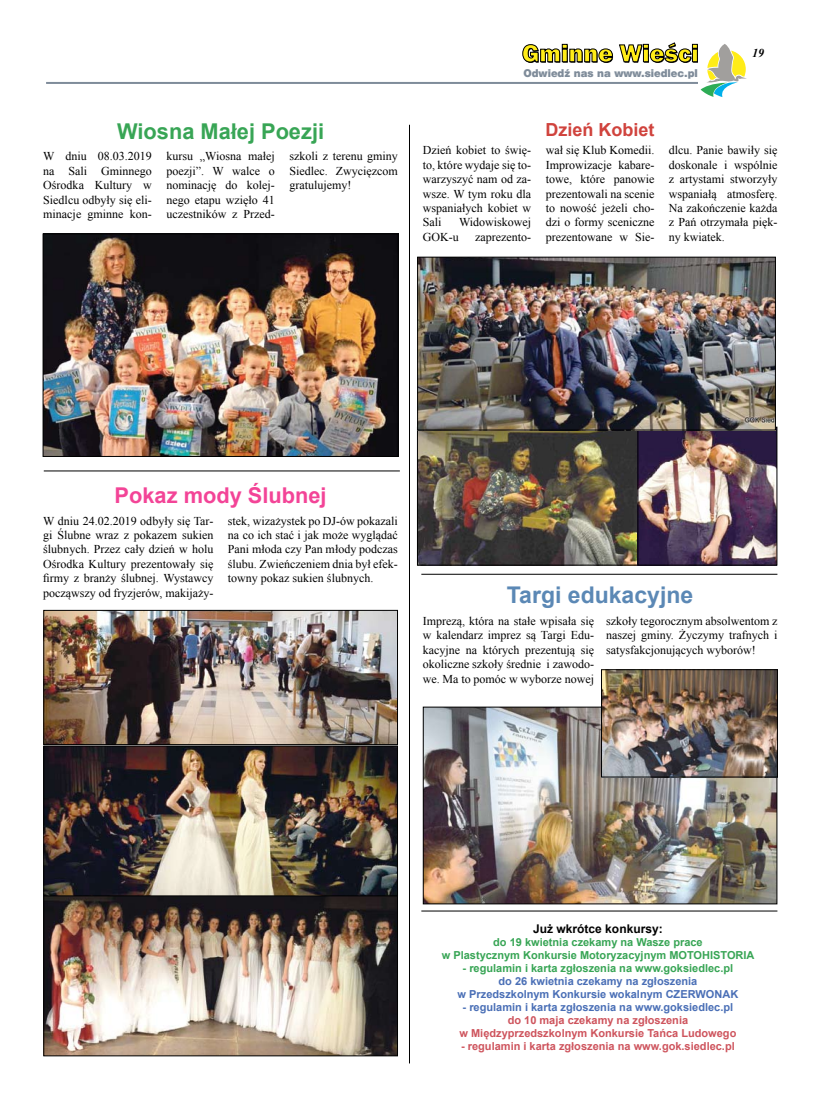
<style>
.page{position:relative;width:820px;height:1106px;background:#fff}
.page>*{position:absolute;margin:0;border:0;box-sizing:border-box;transform-origin:0 0}
.t1{font:700 23px "Arial";color:#5b88b5}
.t2{font:700 21.8px "Arial";color:#38a555}
.t3{font:700 21.8px "Arial";color:#f34497}
.t4{font:700 18px "Arial";color:#d0433d}
.t5{font:12px/14.4px "Times New Roman";color:#000;text-align:justify}
.t6{font:700 12px "Arial";color:#000}
.t7{font:italic 700 12px "Times New Roman";color:#000}
.t8{font:700 11px/13px "Arial";color:#38a555;text-align:center}
.t9{font:700 11px/13px "Arial";color:#4a6fb6;text-align:center}
.t10{font:700 11px/13px "Arial";color:#ce545d;text-align:center}
.t11{font:10px "Swis 721 Blk 2 EU";color:#7f8c9a}
</style>
<div class="page">
<svg style="left:522px;top:43px;width:224px;height:54px"></svg>
<hr style="left:46px;top:82px;width:651px;height:2px;background:#7f8c9a">
<img style="left:424px;top:708px;width:351px;height:194px">
<div style="left:422px;top:706px;width:355px;height:198px;border:1px solid #000"></div>
<img style="left:602px;top:671px;width:173px;height:104px">
<div style="left:600px;top:669px;width:177px;height:108px;border:1px solid #000"></div>
<img style="left:419px;top:430px;width:218px;height:133px">
<div style="left:417px;top:426px;width:223px;height:139px;border:1px solid #000"></div>
<img style="left:639px;top:430px;width:136px;height:133px">
<div style="left:637px;top:426px;width:140px;height:139px;border:1px solid #000"></div>
<img style="left:419px;top:259px;width:354px;height:169px">
<div style="left:417px;top:257px;width:358px;height:173px;border:1px solid #000"></div>
<hr style="left:421px;top:574px;width:356px;height:1px;background:#000">
<img style="left:45px;top:235px;width:351px;height:220px">
<div style="left:43px;top:233px;width:355px;height:224px;border:1px solid #000"></div>
<img style="left:45px;top:896px;width:351px;height:158px">
<div style="left:43px;top:887px;width:355px;height:169px;border:1px solid #000"></div>
<img style="left:45px;top:612px;width:351px;height:131px">
<div style="left:43px;top:610px;width:355px;height:135px;border:1px solid #000"></div>
<img style="left:45px;top:747px;width:351px;height:147px">
<div style="left:43px;top:745px;width:355px;height:151px;border:1px solid #000"></div>
<hr style="left:44px;top:470px;width:355px;height:1px;background:#000">
<hr style="left:409px;top:125px;width:1px;height:938px;background:#000">
<hr style="left:421px;top:910px;width:356px;height:1px;background:#000">
<h2 class="t2" style="left:117px;top:116px;width:208px">Wiosna Małej Poezji</h2>
<p class="t5" style="left:43px;top:149px;width:110px">W dniu 08.03.2019 na Sali Gminnego Ośrodka Kultury w Siedlcu odbyły się eli&shy;minacje gminne kon-</p>
<p class="t5" style="left:166px;top:149px;width:110px">kursu „Wiosna małej poezji”. W walce o nominację do kolej&shy;nego etapu wzięło 41 uczestników z Przed-</p>
<p class="t5" style="left:289px;top:149px;width:110px">szkoli z terenu gminy Siedlec. Zwycięzcom gratulujemy!</p>
<p class="t11" style="left:523px;top:66px;width:176px">Odwiedź nas na www.siedlec.pl</p>
<h3 class="t4" style="left:545px;top:118px;width:111px">Dzień Kobiet</h3>
<p class="t7" style="left:751px;top:45px;width:13px">19</p>
<p class="t5" style="left:422px;top:143px;width:110px">Dzień kobiet to świę&shy;to, które wydaje się to&shy;warzyszyć nam od za&shy;wsze. W tym roku dla wspaniałych kobiet w Sali</p>
<p class="t5" style="left:459px;top:215px;width:74px">Widowiskowej</p>
<p class="t5" style="left:422px;top:229px;width:37px">GOK-u</p>
<p class="t5" style="left:475px;top:229px;width:57px">zaprezento-</p>
<p class="t5" style="left:545px;top:143px;width:110px">wał się Klub Komedii.<br>Improwizacje kabare&shy;towe, które panowie prezentowali na scenie to nowość jeżeli cho&shy;dzi o formy sceniczne prezentowane w Sie-</p>
<p class="t5" style="left:668px;top:143px;width:110px">dlcu. Panie bawiły się doskonale i wspólnie z artystami stworzyły wspaniałą atmosferę.<br>Na zakończenie każda z Pań otrzymała pięk&shy;ny kwiatek.</p>
<h2 class="t3" style="left:115px;top:481px;width:213px">Pokaz mody Ślubnej</h2>
<p class="t5" style="left:43px;top:513px;width:171px">W dniu 24.02.2019 odbyły się Tar&shy;gi Ślubne wraz z pokazem sukien ślubnych. Przez cały dzień w holu Ośrodka Kultury prezentowały się firmy z branży ślubnej. Wystawcy począwszy od fryzjerów, makijaży-</p>
<p class="t5" style="left:228px;top:513px;width:171px">stek, wizażystek po DJ-ów pokazali na co ich stać i jak może wyglądać Pani młoda czy Pan młody podczas ślubu. Zwieńczeniem dnia był efek&shy;towny pokaz sukien ślubnych.</p>
<h1 class="t1" style="left:506px;top:580px;width:188px">Targi edukacyjne</h1>
<p class="t5" style="left:422px;top:613px;width:173px">Imprezą, która na stałe wpisała się w kalendarz imprez są Targi Edu&shy;kacyjne na których prezentują się okoliczne szkoły średnie i zawodo&shy;we. Ma to pomóc w wyborze nowej</p>
<p class="t5" style="left:606px;top:613px;width:173px">szkoły tegorocznym absolwentom z naszej gminy. Życzymy trafnych i satysfakcjonujących wyborów!</p>
<p class="t6" style="left:533px;top:920px;width:131px">Już wkrótce konkursy:</p>
<p class="t8" style="left:441px;top:935px;width:314px">do 19 kwietnia czekamy na Wasze prace<br>w Plastycznym Konkursie Motoryzacyjnym MOTOHISTORIA</p>
<p class="t8" style="left:462px;top:961px;width:272px">- regulamin i karta zgłoszenia na www.goksiedlec.pl</p>
<p class="t9" style="left:457px;top:974px;width:282px">do 26 kwietnia czekamy na zgłoszenia<br>w Przedszkolnym Konkursie wokalnym CZERWONAK</p>
<p class="t9" style="left:462px;top:1000px;width:272px">- regulamin i karta zgłoszenia na www.goksiedlec.pl</p>
<p class="t10" style="left:459px;top:1013px;width:278px">do 10 maja czekamy na zgłoszenia<br>w Międzyprzedszkolnym Konkursie Tańca Ludowego</p>
<p class="t10" style="left:461px;top:1039px;width:275px">- regulamin i karta zgłoszenia na www.gok.siedlec.pl</p>
</div>
